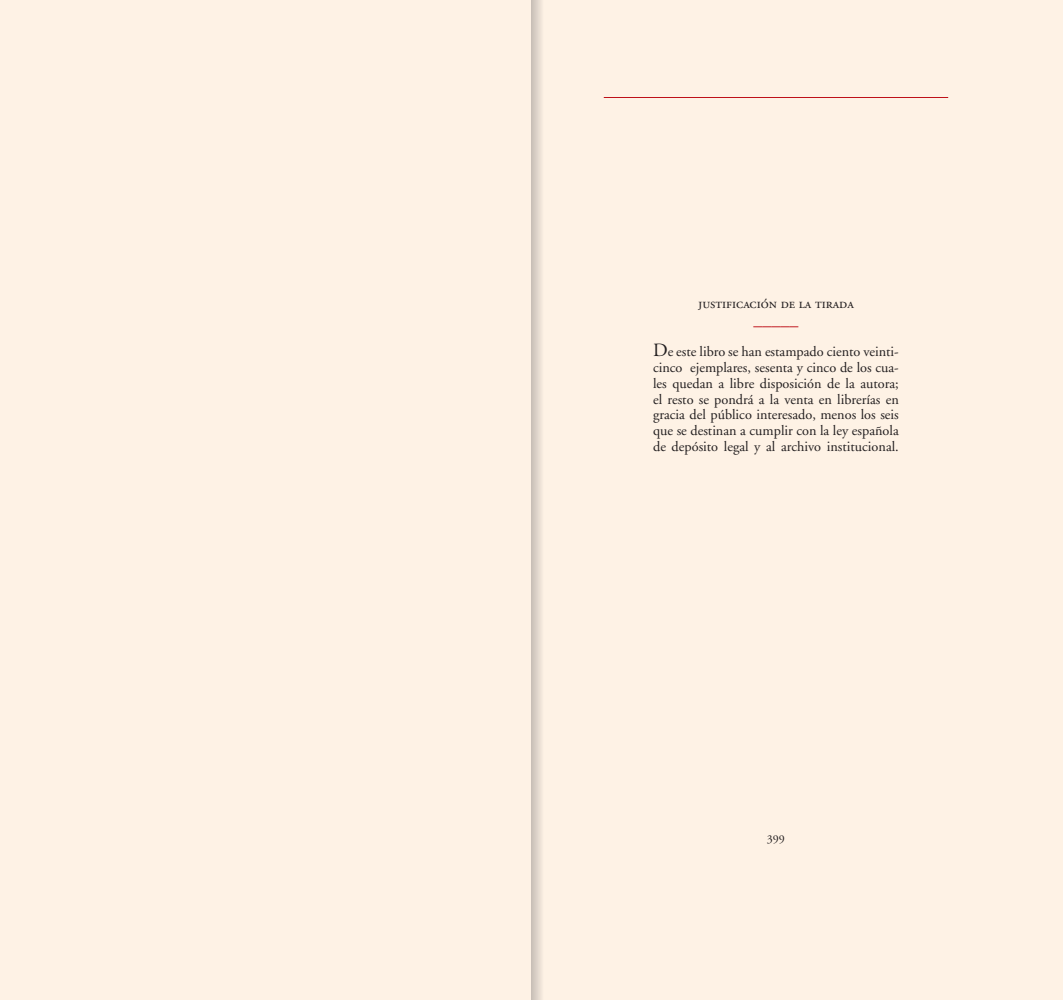
<style>
.page{position:relative;width:1063px;height:1000px;background:#fff}
.page>*{position:absolute;margin:0;border:0;box-sizing:border-box;transform-origin:0 0}
.t1{font:italic 18px "Adobe Garamond";color:#be1119}
.t2{font:14.25px/15.8px "Adobe Garamond";color:#231f20;text-align:justify}
.t3{font:14.25px "Adobe Garamond Regular SC";color:#231f20}
.t4{font:12px "Adobe Garamond";color:#231f20}
.s1{font-size:18.75px}
</style>
<div class="page">
<div style="left:0;top:0;width:1063px;height:999px;background:#fef2e5"></div>
<div style="left:531px;top:0;width:30px;height:999px;background:linear-gradient(to right,#dbd1c7,#fffcee)"></div>
<hr style="left:604px;top:97px;width:344px;height:1px;background:#be1119">
<p class="t3" style="left:698px;top:296px;width:157px">justificación de la tirada</p>
<p class="t1" style="left:753px;top:309px;width:46px">_____</p>
<p class="t2" style="left:653px;top:344px;width:247px"><span class="s1">D</span>e este libro se han estampado ciento veinti&shy;cinco ejemplares, sesenta y cinco de los cua&shy;les quedan a libre disposición de la autora; el resto se pondrá a la venta en librerías en gracia del público interesado, menos los seis que se destinan a cumplir con la ley española de depósito legal y al archivo institucional.</p>
<p class="t4" style="left:767px;top:832px;width:19px">399</p>
</div>
